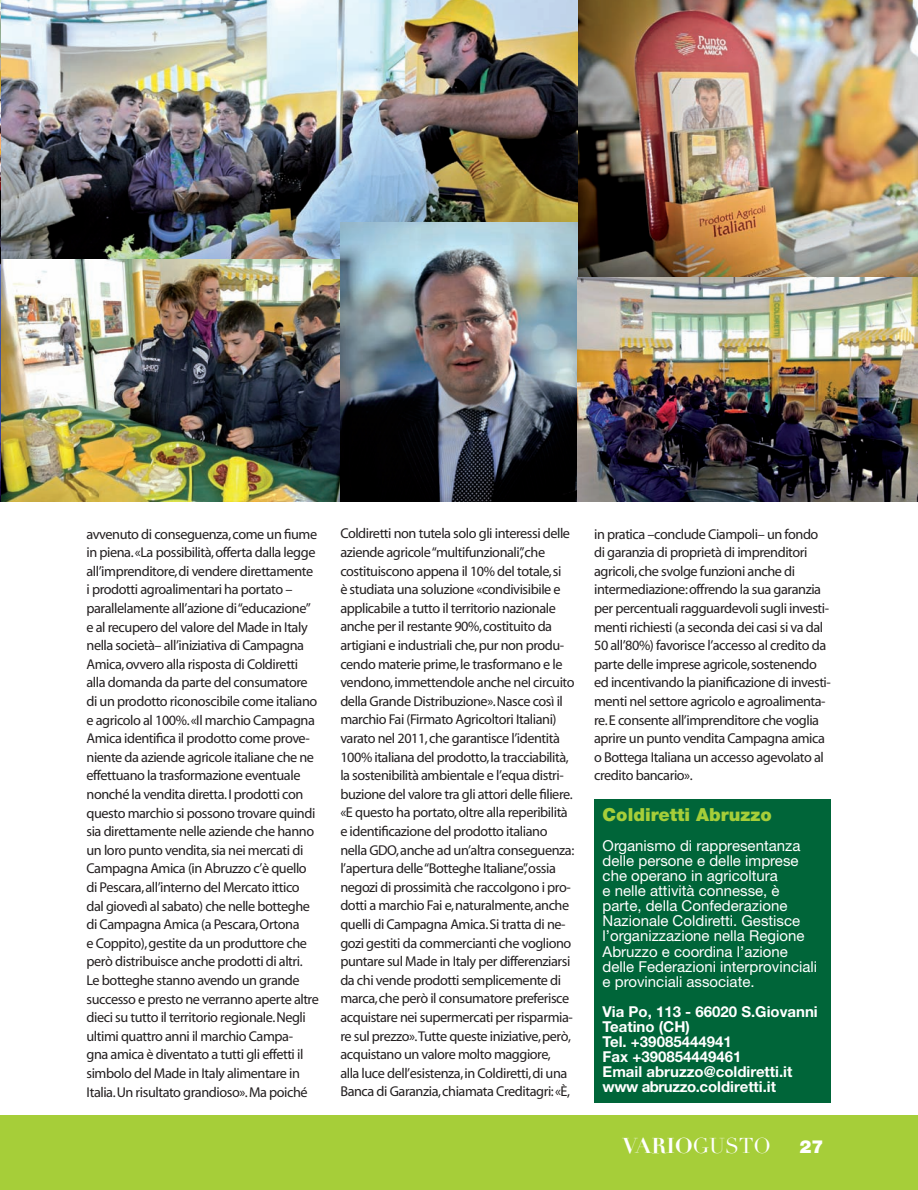
<style>
.page{position:relative;width:918px;height:1190px;background:#fff}
.page>*{position:absolute;margin:0;border:0;box-sizing:border-box;transform-origin:0 0}
.t1{font:700 21px "Didot";color:#fff}
.t2{font:900 18px "Helvetica Neue";color:#a6ce39}
.t3{font:900 18px "Helvetica Neue";color:#fff}
.t4{font:15px/15px "Helvetica Neue";color:#fff}
.t5{font:700 15px/15px "Helvetica Neue";color:#fff}
.t6{font:14.25px/18.6px "Myriad";letter-spacing:-.03em;color:#231f20}
.s1{font-weight:400}
</style>
<div class="page">
<hr style="left:0;top:1115px;width:1px;height:74px;background:#a6ce39">
<div style="left:1px;top:1115px;width:917px;height:74px;background:#a6ce39"></div>
<img style="left:0;top:1px;width:1px;height:500px">
<div style="left:594px;top:799px;width:237px;height:303px;background:#006539"></div>
<img style="left:577px;top:0;width:341px;height:501px">
<img style="left:1px;top:0;width:576px;height:259px">
<img style="left:1px;top:259px;width:339px;height:242px">
<img style="left:340px;top:222px;width:237px;height:279px">
<p class="t6" style="left:86px;top:525px;width:234px">avvenuto di conseguenza, come un fiume in piena. «La possibilità, offerta dalla legge all’imprenditore, di vendere direttamente i prodotti agroalimentari ha portato – parallelamente all’azione di “educazione” e al recupero del valore del Made in Italy nella società– all’iniziativa di Campagna Amica, ovvero alla risposta di Coldiretti alla domanda da parte del consumatore di un prodotto riconoscibile come italiano e agricolo al 100%. «Il marchio Campagna Amica identifica il prodotto come prove&shy;niente da aziende agricole italiane che ne effettuano la trasformazione eventuale nonché la vendita diretta. I prodotti con questo marchio si possono trovare quindi sia direttamente nelle aziende che hanno un loro punto vendita, sia nei mercati di Campagna Amica (in Abruzzo c’è quello di Pescara, all’interno del Mercato ittico dal giovedì al sabato) che nelle botteghe di Campagna Amica (a Pescara, Ortona<br>e Coppito), gestite da un produttore che però distribuisce anche prodotti di altri.<br>Le botteghe stanno avendo un grande successo e presto ne verranno aperte altre dieci su tutto il territorio regionale. Negli ultimi quattro anni il marchio Campa-<br>gna amica è diventato a tutti gli effetti il simbolo del Made in Italy alimentare in Italia. Un risultato grandioso». Ma poiché</p>
<p class="t6" style="left:340px;top:525px;width:236px">Coldiretti non tutela solo gli interessi delle aziende agricole “multifunzionali”, che costituiscono appena il 10% del totale, si<br>è studiata una soluzione «condivisibile e applicabile a tutto il territorio nazionale anche per il restante 90%, costituito da artigiani e industriali che, pur non produ&shy;cendo materie prime, le trasformano e le vendono, immettendole anche nel circuito della Grande Distribuzione». Nasce così il marchio Fai (Firmato Agricoltori Italiani) varato nel 2011, che garantisce l’identità 100% italiana del prodotto, la tracciabilità, la sostenibilità ambientale e l’equa distri&shy;buzione del valore tra gli attori delle filiere. «E questo ha portato, oltre alla reperibilità e identificazione del prodotto italiano nella GDO, anche ad un’altra conseguenza: l’apertura delle “Botteghe Italiane”, ossia negozi di prossimità che raccolgono i pro&shy;dotti a marchio Fai e, naturalmente, anche quelli di Campagna Amica. Si tratta di ne&shy;gozi gestiti da commercianti che vogliono puntare sul Made in Italy per differenziarsi da chi vende prodotti semplicemente di marca, che però il consumatore preferisce acquistare nei supermercati per risparmia&shy;re sul prezzo».Tutte queste iniziative, però, acquistano un valore molto maggiore,<br>alla luce dell’esistenza, in Coldiretti, di una Banca di Garanzia, chiamata Creditagri: «È,</p>
<p class="t6" style="left:594px;top:525px;width:238px">in pratica –conclude Ciampoli– un fondo di garanzia di proprietà di imprenditori agricoli, che svolge funzioni anche di intermediazione: offrendo la sua garanzia per percentuali ragguardevoli sugli investi&shy;menti richiesti (a seconda dei casi si va dal 50 all’80%) favorisce l’accesso al credito da parte delle imprese agricole, sostenendo ed incentivando la pianificazione di investi&shy;menti nel settore agricolo e agroalimenta&shy;re. E consente all’imprenditore che voglia aprire un punto vendita Campagna amica o Bottega Italiana un accesso agevolato al credito bancario».</p>
<p class="t2" style="left:602px;top:804px;width:171px">Coldiretti Abruzzo</p>
<p class="t4" style="left:602px;top:838px;width:216px">Organismo di rappresentanza delle persone e delle imprese che operano in agricoltura<br>e nelle attività connesse, è parte, della Confederazione<br>Nazionale Coldiretti. Gestisce l’organizzazione nella Regione<br>Abruzzo e coordina l’azione delle Federazioni interprovinciali e provinciali associate.</p>
<p class="t5" style="left:602px;top:1003px;width:217px">Via Po, 113 - 66020 S.Giovanni<br>Teatino (CH)<br>Tel. +39085444941<br>Fax +390854449461<br>Email abruzzo@coldiretti.it www abruzzo.coldiretti.it</p>
<h1 class="t1" style="left:622px;top:1132px;width:150px">VARIO<span class="s1">GUSTO</span></h1>
<p class="t3" style="left:799px;top:1135px;width:26px">27</p>
</div>
